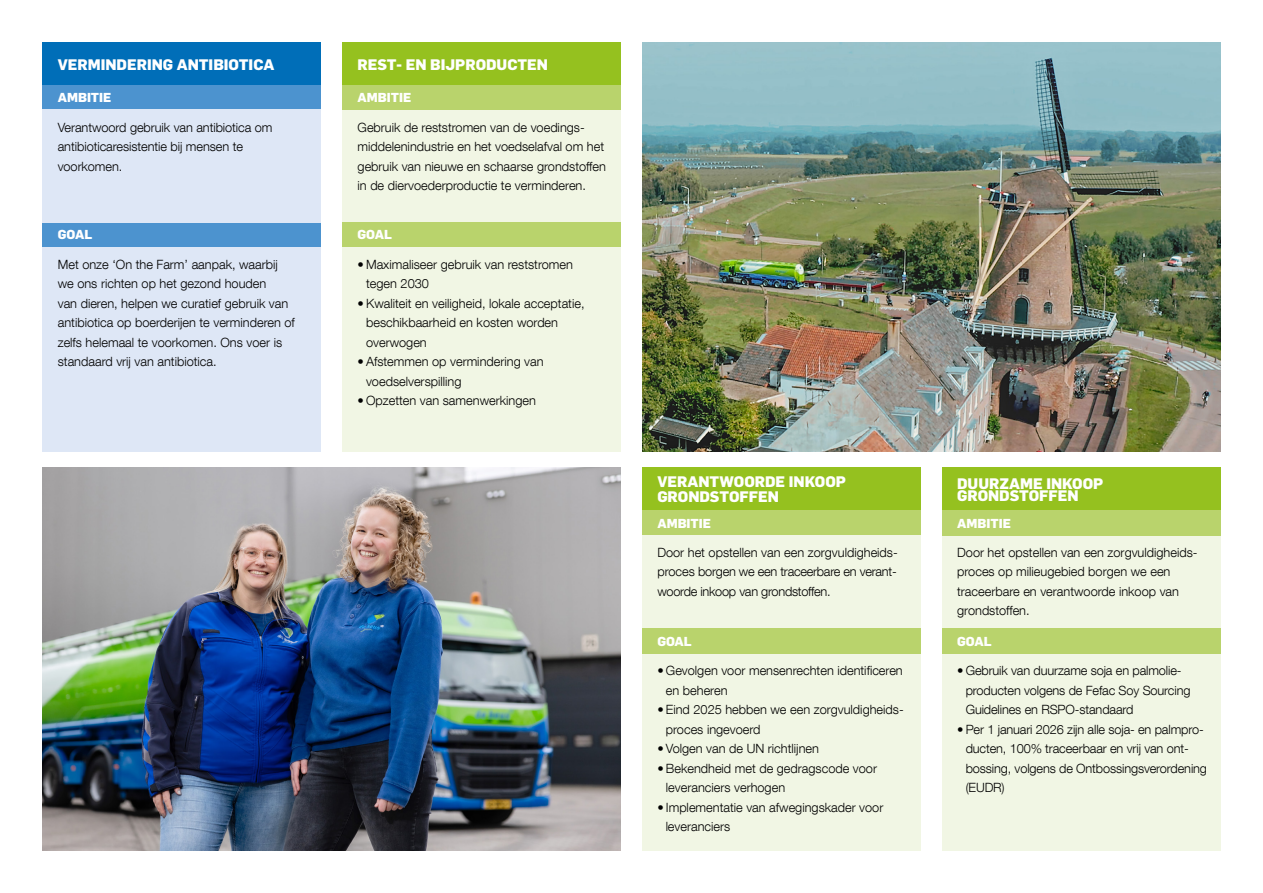
<style>
.page{position:relative;width:1263px;height:893px;background:#fff}
.page>*{position:absolute;margin:0;border:0;box-sizing:border-box;transform-origin:0 0}
.t1{font:800 15px/15px "Flama";color:#fff}
.t2{font:300 12.75px/19.5px "Helvetica Neue LT Com";color:#000}
.t3{font:800 12.75px "Flama";color:#fff}
</style>
<div class="page">
<div style="left:942px;top:535px;width:278px;height:93px;background:#f1f6e4"></div>
<img style="left:43px;top:468px;width:578px;height:382px">
<img style="left:642px;top:43px;width:578px;height:408px">
<div style="left:43px;top:85px;width:278px;height:25px;background:#4c93cf"></div>
<div style="left:43px;top:43px;width:278px;height:42px;background:#006eb8"></div>
<div style="left:43px;top:222px;width:278px;height:25px;background:#4c93cf"></div>
<div style="left:43px;top:110px;width:278px;height:113px;background:#dee7f6"></div>
<div style="left:43px;top:247px;width:278px;height:204px;background:#dee7f6"></div>
<div style="left:342px;top:222px;width:279px;height:25px;background:#b9d36c"></div>
<div style="left:342px;top:110px;width:279px;height:112px;background:#f1f6e4"></div>
<div style="left:342px;top:247px;width:279px;height:204px;background:#f1f6e4"></div>
<div style="left:642px;top:510px;width:279px;height:25px;background:#b9d36c"></div>
<div style="left:642px;top:535px;width:279px;height:93px;background:#f1f6e4"></div>
<div style="left:642px;top:653px;width:279px;height:197px;background:#f1f6e4"></div>
<div style="left:642px;top:468px;width:279px;height:42px;background:#95c11f"></div>
<div style="left:942px;top:510px;width:278px;height:25px;background:#b9d36c"></div>
<div style="left:942px;top:653px;width:278px;height:197px;background:#f1f6e4"></div>
<div style="left:942px;top:468px;width:278px;height:42px;background:#95c11f"></div>
<div style="left:342px;top:85px;width:279px;height:25px;background:#b9d36c"></div>
<div style="left:642px;top:628px;width:279px;height:25px;background:#b9d36c"></div>
<div style="left:942px;top:628px;width:278px;height:25px;background:#b9d36c"></div>
<div style="left:342px;top:43px;width:279px;height:42px;background:#95c11f"></div>
<p class="t1" style="left:58px;top:56px;width:218px">VERMINDERING ANTIBIOTICA</p>
<p class="t1" style="left:358px;top:56px;width:192px">REST- EN BIJPRODUCTEN</p>
<p class="t3" style="left:58px;top:90px;width:55px">AMBITIE</p>
<p class="t3" style="left:358px;top:90px;width:55px">AMBITIE</p>
<p class="t2" style="left:58px;top:117px;width:216px">Verantwoord gebruik van antibiotica om antibioticaresistentie bij mensen te voorkomen.</p>
<p class="t2" style="left:358px;top:117px;width:250px">Gebruik de reststromen van de voedings&shy;middelenindustrie en het voedselafval om het gebruik van nieuwe en schaarse grondstoffen in de diervoederproductie te verminderen.</p>
<p class="t3" style="left:58px;top:227px;width:36px">GOAL</p>
<p class="t3" style="left:358px;top:227px;width:36px">GOAL</p>
<p class="t2" style="left:58px;top:254px;width:239px">Met onze ‘On the Farm’ aanpak, waarbij we ons richten op het gezond houden<br>van dieren, helpen we curatief gebruik van antibiotica op boerderijen te verminderen of zelfs helemaal te voorkomen. Ons voer is standaard vrij van antibiotica.</p>
<p class="t2" style="left:366px;top:254px;width:208px;text-indent:-9px">• Maximaliseer gebruik van reststromen tegen 2030</p>
<p class="t2" style="left:366px;top:293px;width:220px;text-indent:-9px">• Kwaliteit en veiligheid, lokale acceptatie, beschikbaarheid en kosten worden overwogen</p>
<p class="t2" style="left:366px;top:352px;width:179px;text-indent:-9px">• Afstemmen op vermindering van voedselverspilling</p>
<p class="t2" style="left:358px;top:391px;width:180px">• Opzetten van samenwerkingen</p>
<p class="t1" style="left:657px;top:474px;width:190px">VERANTWOORDE INKOOP<br>GRONDSTOFFEN</p>
<p class="t1" style="left:957px;top:476px;width:148px;line-height:12.8px">DUURZAME INKOOP<br>GRONDSTOFFEN</p>
<p class="t3" style="left:657px;top:515px;width:55px">AMBITIE</p>
<p class="t2" style="left:657px;top:542px;width:242px;text-align:justify">Door het opstellen van een zorgvuldigheids&shy;proces borgen we een traceerbare en verant&shy;woorde inkoop van grondstoffen.</p>
<p class="t3" style="left:957px;top:515px;width:55px">AMBITIE</p>
<p class="t2" style="left:957px;top:542px;width:242px">Door het opstellen van een zorgvuldigheids&shy;proces op milieugebied borgen we een traceerbare en verantwoorde inkoop van grondstoffen.</p>
<p class="t3" style="left:657px;top:633px;width:36px">GOAL</p>
<p class="t3" style="left:957px;top:633px;width:36px">GOAL</p>
<p class="t2" style="left:666px;top:661px;width:238px;text-indent:-9px">• Gevolgen voor mensenrechten identificeren en beheren</p>
<p class="t2" style="left:666px;top:700px;width:239px;text-indent:-9px">• Eind 2025 hebben we een zorgvuldigheids&shy;proces ingevoerd</p>
<p class="t2" style="left:657px;top:739px;width:163px">• Volgen van de UN richtlijnen</p>
<p class="t2" style="left:666px;top:758px;width:213px;text-indent:-9px">• Bekendheid met de gedragscode voor leveranciers verhogen</p>
<p class="t2" style="left:666px;top:797px;width:219px;text-indent:-9px">• Implementatie van afwegingskader voor leveranciers</p>
<p class="t2" style="left:966px;top:661px;width:226px;text-indent:-9px">• Gebruik van duurzame soja en palmolie&shy;producten volgens de Fefac Soy Sourcing<br>Guidelines en RSPO-standaard</p>
<p class="t2" style="left:966px;top:719px;width:243px;text-indent:-9px">• Per 1 januari 2026 zijn alle soja- en palmpro&shy;ducten, 100% traceerbaar en vrij van ont&shy;bossing, volgens de Ontbossingsverordening (EUDR)</p>
</div>
